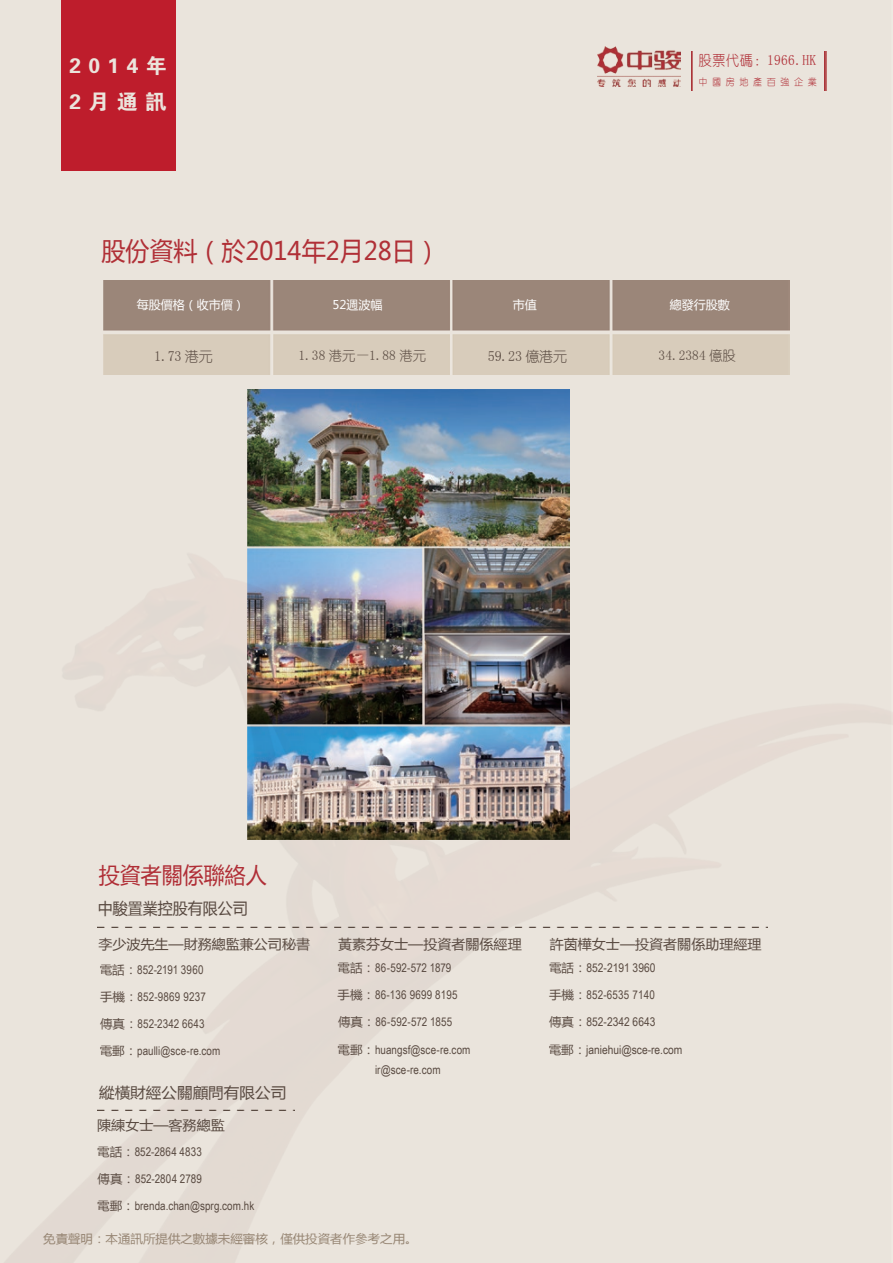
<style>
.page{position:relative;width:893px;height:1263px;background:#eae4dc}
.page>*{position:absolute;margin:0;border:0;box-sizing:border-box;transform-origin:0 0}
.t1{font:25.5px "Microsoft Ya Hei";color:#b02f36;scale:.94 1}
.t2{font:22.2px "Microsoft Ya Hei";color:#b02e36;scale:.94 1}
.t3{font:21px/36px "FZDHTFW GB1 0";letter-spacing:.355em;color:#ebe4dc}
.t4{font:15.9px "Microsoft Ya Hei";color:#594a41;scale:.94 1}
.t5{font:15px "Microsoft Ya Hei";color:#594a41;scale:1.04 1}
.t6{font:14.25px "You Yuan";letter-spacing:.02em;color:#b02e36;scale:.94 1}
.t7{font:14.1px "You Yuan";letter-spacing:-.02em;color:#594a41}
.t8{font:13.5px "Microsoft Ya Hei";color:#594a41;scale:1.04 1}
.t9{font:13.5px "You Yuan";color:#594a41}
.t10{font:12px/20.5px "Arial Narrow";letter-spacing:.005em;color:#594a41}
.t11{font:12px "Arial Narrow";letter-spacing:.005em;color:#594a41;scale:1.04 1}
.t12{font:12px "Microsoft Ya Hei";color:#978674;scale:1.04 1}
.t13{font:12px "Microsoft Ya Hei";color:#fff}
.t14{font:9.6px "You Yuan";color:#b02e36;scale:.94 1}
.s1{font-family:"Microsoft Ya Hei"}
</style>
<div class="page">
<img style="left:597px;top:47px;width:83px;height:39px">
<img style="left:692px;top:51px;width:1px;height:39px">
<img style="left:825px;top:51px;width:1px;height:39px">
<img style="left:104px;top:280px;width:685px;height:94px">
<img style="left:247px;top:390px;width:323px;height:163px">
<img style="left:3px;top:553px;width:890px;height:710px">
<img style="left:97px;top:927px;width:670px;height:1px">
<img style="left:97px;top:1109px;width:197px;height:1px">
<div style="left:62px;top:0;width:114px;height:170px;background:#be1d2c"></div>
<h3 class="t3" style="left:69px;top:48px;width:99px">2014年<br>2月通讯</h3>
<h1 class="t1" style="left:101px;top:234px;width:362px">股份資料（於2014年2月28日）</h1>
<p class="t6" style="left:698px;top:52px;width:127px">股票代碼：1966.HK</p>
<p class="t14" style="left:698px;top:76px;width:128px">中 國 房 地 產 百 強 企 業</p>
<p class="t13" style="left:137px;top:296px;width:109px">每股價格（收市價）</p>
<p class="t13" style="left:332px;top:296px;width:52px">52週波幅</p>
<p class="t13" style="left:513px;top:296px;width:25px">市值</p>
<p class="t13" style="left:670px;top:296px;width:61px">總發行股數</p>
<p class="t7" style="left:154px;top:348px;width:60px">1.73 港元</p>
<p class="t9" style="left:298px;top:349px;width:129px">1.38 港元—1.88 港元</p>
<p class="t7" style="left:488px;top:348px;width:81px">59.23 億港元</p>
<p class="t9" style="left:659px;top:349px;width:79px">34.2384 億股</p>
<h2 class="t2" style="left:99px;top:860px;width:180px">投資者關係聯絡人</h2>
<h3 class="t4" style="left:98px;top:898px;width:161px">中駿置業控股有限公司</h3>
<p class="t8" style="left:98px;top:934px;width:205px">李少波先生—財務總監兼公司秘書</p>
<p class="t10" style="left:100px;top:959px;width:105px"><span class="s1">電話：</span>852-2191 3960</p>
<p class="t10" style="left:100px;top:986px;width:107px"><span class="s1">手機：</span>852-9869 9237</p>
<p class="t10" style="left:100px;top:1013px;width:106px"><span class="s1">傳真：</span>852-2342 6643</p>
<p class="t10" style="left:100px;top:1040px;width:122px"><span class="s1">電郵：</span>paulli@sce-re.com</p>
<p class="t5" style="left:99px;top:1082px;width:181px">縱橫財經公關顧問有限公司</p>
<p class="t8" style="left:97px;top:1116px;width:124px">陳練女士—客務總監</p>
<p class="t10" style="left:97px;top:1141px;width:106px"><span class="s1">電話：</span>852-2864 4833</p>
<p class="t10" style="left:98px;top:1167px;width:106px"><span class="s1">傳真：</span>852-2804 2789</p>
<p class="t10" style="left:97px;top:1195px;width:159px"><span class="s1">電郵：</span>brenda.chan@sprg.com.hk</p>
<p class="t8" style="left:338px;top:934px;width:178px">黃素芬女士—投資者關係經理</p>
<p class="t10" style="left:338px;top:957px;width:115px"><span class="s1">電話：</span>86-592-572 1879</p>
<p class="t10" style="left:338px;top:984px;width:122px"><span class="s1">手機：</span>86-136 9699 8195</p>
<p class="t10" style="left:338px;top:1011px;width:116px"><span class="s1">傳真：</span>86-592-572 1855</p>
<p class="t10" style="left:375px;top:1039px;width:97px;text-indent:-37px"><span class="s1">電郵：</span>huangsf@sce-re.com ir@sce-re.com</p>
<p class="t12" style="left:43px;top:1231px;width:361px">免責聲明：本通訊所提供之數據未經審核，僅供投資者作參考之用。</p>
<p class="t8" style="left:550px;top:934px;width:205px">許茵樺女士—投資者關係助理經理</p>
<p class="t11" style="left:549px;top:959px;width:104px"><span class="s1">電話：</span>852-2191 3960</p>
<p class="t10" style="left:549px;top:984px;width:107px"><span class="s1">手機：</span>852-6535 7140</p>
<p class="t11" style="left:549px;top:1013px;width:104px"><span class="s1">傳真：</span>852-2342 6643</p>
<p class="t11" style="left:549px;top:1041px;width:130px"><span class="s1">電郵：</span>janiehui@sce-re.com</p>
</div>
